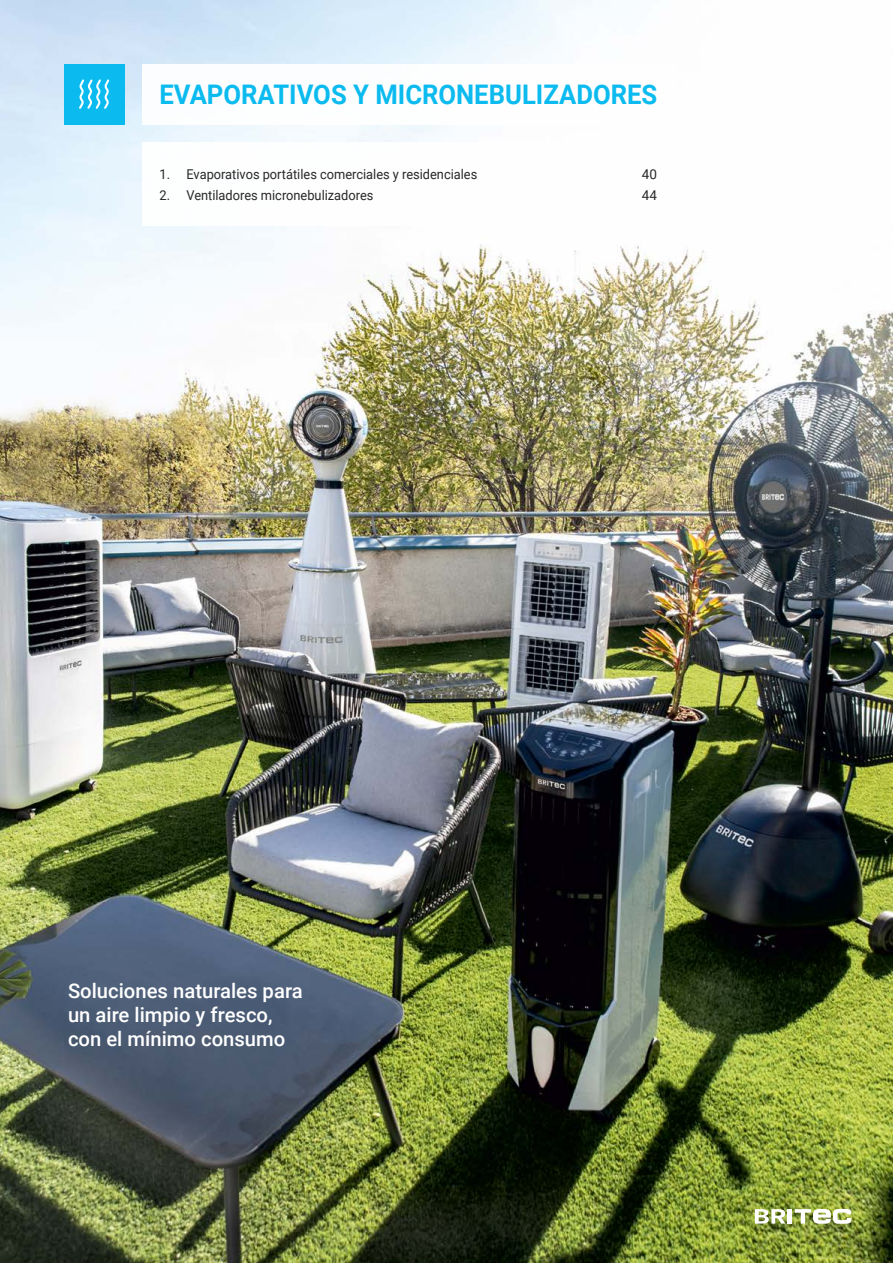
<style>
.page{position:relative;width:893px;height:1263px;background:#fff}
.page>*{position:absolute;margin:0;border:0;box-sizing:border-box;transform-origin:0 0}
.t1{font:700 27px "Roboto";color:#0bbbef;scale:.95 1}
.t2{font:500 20.25px/24.3px "Roboto";color:#fff}
.t3{font:13.5px "Roboto";color:#282827;scale:.95 1}
.t4{font:13.5px "Roboto";color:#282827}
</style>
<div class="page">
<img style="left:0;top:0;width:893px;height:1263px">
<svg style="left:736px;top:1209px;width:115px;height:18px"></svg>
<div style="left:142px;top:64px;width:534px;height:60px;background:#fff"></div>
<div style="left:64px;top:64px;width:60px;height:60px;background:#0bbbef"></div>
<svg style="left:79px;top:79px;width:30px;height:30px"></svg>
<div style="left:142px;top:142px;width:534px;height:84px;background:#fff"></div>
<h1 class="t1" style="left:159px;top:75px;width:525px">EVAPORATIVOS Y MICRONEBULIZADORES</h1>
<p class="t3" style="left:159px;top:164px;width:336px">1. Evaporativos portátiles comerciales y residenciales</p>
<p class="t4" style="left:642px;top:164px;width:17px">40</p>
<p class="t3" style="left:159px;top:186px;width:227px">2. Ventiladores micronebulizadores</p>
<p class="t4" style="left:642px;top:186px;width:17px">44</p>
<h2 class="t2" style="left:68px;top:977px;width:236px">Soluciones naturales para un aire limpio y fresco, con el mínimo consumo</h2>
</div>
